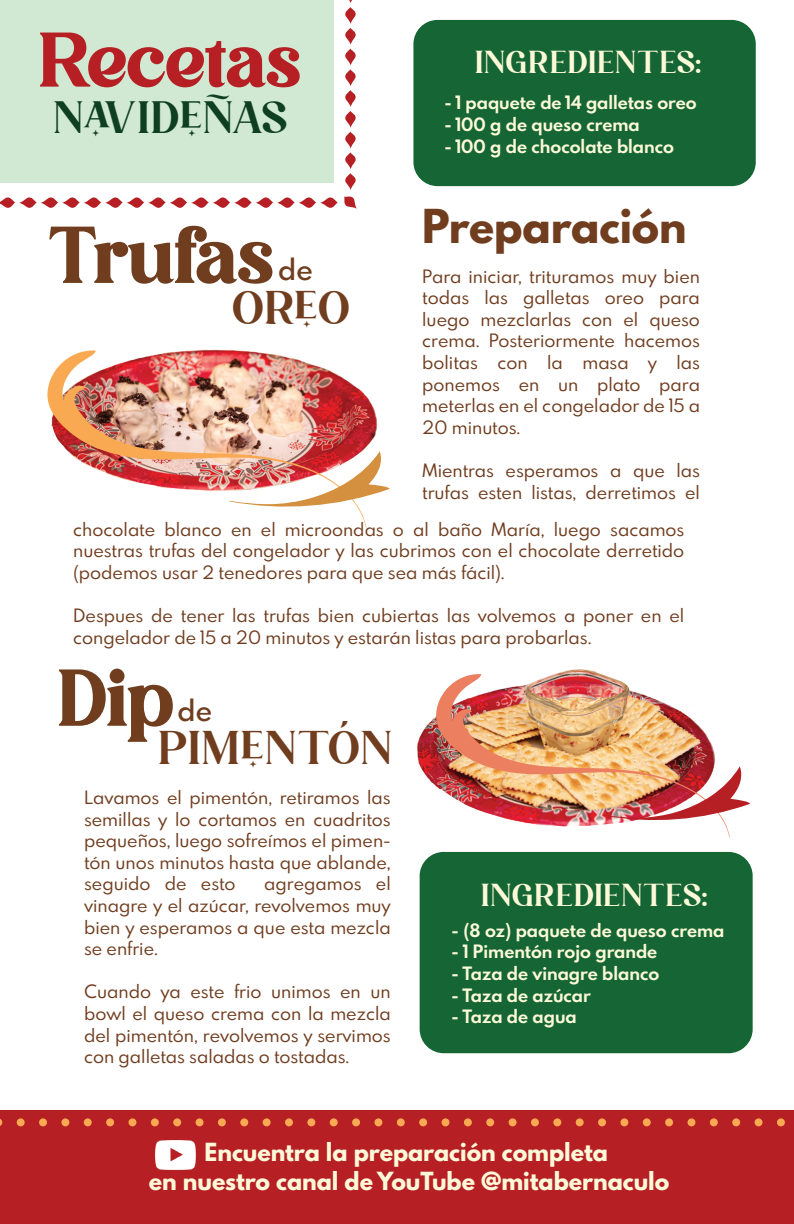
<style>
.page{position:relative;width:794px;height:1224px;background:#fff}
.page>*{position:absolute;margin:0;border:0;box-sizing:border-box;transform-origin:0 0}
.t1{font:77.6px "Avigea";color:#703d1f}
.t2{font:74.6px "Avigea";color:#b61f23}
.t3{font:800 45.6px "Spartan MB";color:#703d1f}
.t4{font:45.2px "Larissa";letter-spacing:-.01em;color:#703d1f}
.t5{font:43.2px "Larissa";letter-spacing:-.03em;color:#0e3f21}
.t6{font:30.4px "Larissa";letter-spacing:-.01em;color:#fdf9d8}
.t7{font:600 28.8px "Spartan MB";color:#703d1f}
.t8{font:800 24.4px/29.2px "Spartan MB";color:#fdf9d8;text-align:center}
.t9{font:18px/21.6px "Spartan MB";color:#703d1f;text-align:justify}
.t10{font:700 18px "Spartan MB";color:#fdf9d8}
</style>
<div class="page">
<div style="left:0;top:1110px;width:794px;height:114px;background:#b61f23"></div>
<img style="left:155px;top:1141px;width:41px;height:28px">
<div style="left:413px;top:20px;width:343px;height:166px;background:#156634;border-radius:24px"></div>
<div style="left:0;top:0;width:333px;height:183px;background:#d1e8d3"></div>
<svg style="left:0;top:1119px;width:2px;height:7px"></svg>
<div style="left:17px;top:1118px;width:8px;height:8px;background:#f9a952;border-radius:50%"></div>
<div style="left:39px;top:1118px;width:8px;height:8px;background:#f9a952;border-radius:50%"></div>
<div style="left:61px;top:1118px;width:8px;height:8px;background:#f9a952;border-radius:50%"></div>
<div style="left:84px;top:1118px;width:8px;height:8px;background:#f9a952;border-radius:50%"></div>
<div style="left:106px;top:1118px;width:8px;height:8px;background:#f9a952;border-radius:50%"></div>
<div style="left:128px;top:1118px;width:8px;height:8px;background:#f9a952;border-radius:50%"></div>
<div style="left:151px;top:1118px;width:8px;height:8px;background:#f9a952;border-radius:50%"></div>
<div style="left:173px;top:1118px;width:8px;height:8px;background:#f9a952;border-radius:50%"></div>
<div style="left:196px;top:1118px;width:7px;height:8px;background:#f9a952;border-radius:50%"></div>
<div style="left:218px;top:1118px;width:8px;height:8px;background:#f9a952;border-radius:50%"></div>
<div style="left:240px;top:1118px;width:8px;height:8px;background:#f9a952;border-radius:50%"></div>
<div style="left:263px;top:1118px;width:8px;height:8px;background:#f9a952;border-radius:50%"></div>
<div style="left:285px;top:1118px;width:8px;height:8px;background:#f9a952;border-radius:50%"></div>
<div style="left:307px;top:1118px;width:8px;height:8px;background:#f9a952;border-radius:50%"></div>
<div style="left:330px;top:1118px;width:8px;height:8px;background:#f9a952;border-radius:50%"></div>
<div style="left:352px;top:1118px;width:8px;height:8px;background:#f9a952;border-radius:50%"></div>
<div style="left:374px;top:1118px;width:8px;height:8px;background:#f9a952;border-radius:50%"></div>
<div style="left:397px;top:1118px;width:8px;height:8px;background:#f9a952;border-radius:50%"></div>
<div style="left:419px;top:1118px;width:8px;height:8px;background:#f9a952;border-radius:50%"></div>
<div style="left:441px;top:1118px;width:8px;height:8px;background:#f9a952;border-radius:50%"></div>
<div style="left:464px;top:1118px;width:8px;height:8px;background:#f9a952;border-radius:50%"></div>
<div style="left:486px;top:1118px;width:8px;height:8px;background:#f9a952;border-radius:50%"></div>
<div style="left:508px;top:1118px;width:8px;height:8px;background:#f9a952;border-radius:50%"></div>
<div style="left:531px;top:1118px;width:8px;height:8px;background:#f9a952;border-radius:50%"></div>
<div style="left:553px;top:1118px;width:8px;height:8px;background:#f9a952;border-radius:50%"></div>
<div style="left:576px;top:1118px;width:7px;height:8px;background:#f9a952;border-radius:50%"></div>
<div style="left:598px;top:1118px;width:8px;height:8px;background:#f9a952;border-radius:50%"></div>
<div style="left:620px;top:1118px;width:8px;height:8px;background:#f9a952;border-radius:50%"></div>
<div style="left:643px;top:1118px;width:8px;height:8px;background:#f9a952;border-radius:50%"></div>
<div style="left:665px;top:1118px;width:8px;height:8px;background:#f9a952;border-radius:50%"></div>
<div style="left:687px;top:1118px;width:8px;height:8px;background:#f9a952;border-radius:50%"></div>
<div style="left:710px;top:1118px;width:8px;height:8px;background:#f9a952;border-radius:50%"></div>
<div style="left:732px;top:1118px;width:8px;height:8px;background:#f9a952;border-radius:50%"></div>
<div style="left:754px;top:1118px;width:8px;height:8px;background:#f9a952;border-radius:50%"></div>
<div style="left:777px;top:1118px;width:8px;height:8px;background:#f9a952;border-radius:50%"></div>
<div style="left:420px;top:852px;width:332px;height:201px;background:#156634;border-radius:24px"></div>
<img style="left:202px;top:349px;width:175px;height:97px">
<img style="left:47px;top:350px;width:320px;height:179px">
<img style="left:229px;top:451px;width:161px;height:60px">
<img style="left:417px;top:669px;width:184px;height:117px">
<img style="left:436px;top:674px;width:294px;height:164px">
<img style="left:602px;top:766px;width:148px;height:58px">
<svg style="left:345px;top:0;width:11px;height:190px"></svg>
<svg style="left:0;top:197px;width:338px;height:11px"></svg>
<svg style="left:344px;top:196px;width:13px;height:13px"></svg>
<h2 class="t2" style="left:39px;top:15px;width:263px">Recetas</h2>
<h3 class="t5" style="left:52px;top:92px;width:237px">NAVIDEÑAS</h3>
<h1 class="t1" style="left:50px;top:208px;width:225px">Trufas</h1>
<h3 class="t7" style="left:278px;top:250px;width:36px">de</h3>
<h3 class="t4" style="left:232px;top:281px;width:120px">OREO</h3>
<h3 class="t6" style="left:474px;top:44px;width:229px">INGREDIENTES:</h3>
<p class="t10" style="left:444px;top:90px;width:254px">- 1 paquete de 14 galletas oreo</p>
<p class="t10" style="left:444px;top:112px;width:197px">- 100 g de queso crema</p>
<p class="t10" style="left:444px;top:133px;width:231px">- 100 g de chocolate blanco</p>
<h3 class="t3" style="left:422px;top:194px;width:266px">Preparación</h3>
<p class="t9" style="left:422px;top:265px;width:279px">Para iniciar, trituramos muy bien todas las galletas oreo para luego mezclarlas con el queso crema. Posteriormente hacemos bolitas con la masa y las ponemos en un plato para meterlas en el congelador de 15 a 20 minutos.</p>
<p class="t9" style="left:422px;top:459px;width:279px">Mientras esperamos a que las trufas esten listas, derretimos el</p>
<p class="t9" style="left:73px;top:518px;width:613px">chocolate blanco en el microondas o al baño María, luego sacamos nuestras trufas del congelador y las cubrimos con el chocolate derretido (podemos usar 2 tenedores para que sea más fácil).</p>
<p class="t9" style="left:73px;top:604px;width:612px">Despues de tener las trufas bien cubiertas las volvemos a poner en el congelador de 15 a 20 minutos y estarán listas para probarlas.</p>
<h1 class="t1" style="left:58px;top:651px;width:117px">Dip</h1>
<h3 class="t7" style="left:178px;top:691px;width:36px">de</h3>
<h3 class="t4" style="left:157px;top:721px;width:237px">PIMENTÓN</h3>
<p class="t9" style="left:84px;top:786px;width:308px">Lavamos el pimentón, retiramos las semillas y lo cortamos en cuadritos pequeños, luego sofreímos el pimen&shy;tón unos minutos hasta que ablande, seguido de esto</p>
<p class="t9" style="left:84px;top:873px;width:308px;text-indent:180px">agregamos el vinagre y el azúcar, revolvemos muy bien y esperamos a que esta mezcla se enfrie.</p>
<p class="t9" style="left:84px;top:981px;width:308px">Cuando ya este frio unimos en un bowl el queso crema con la mezcla del pimentón, revolvemos y servimos con galletas saladas o tostadas.</p>
<h3 class="t6" style="left:480px;top:878px;width:229px">INGREDIENTES:</h3>
<p class="t10" style="left:452px;top:917px;width:274px">- (8 oz) paquete de queso crema</p>
<p class="t10" style="left:452px;top:939px;width:207px">- 1 Pimentón rojo grande</p>
<p class="t10" style="left:452px;top:961px;width:209px">- Taza de vinagre blanco</p>
<p class="t10" style="left:452px;top:982px;width:141px">- Taza de azúcar</p>
<p class="t10" style="left:452px;top:1004px;width:127px">- Taza de agua</p>
<h3 class="t8" style="left:149px;top:1138px;width:522px">Encuentra la preparación completa<br>en nuestro canal de YouTube @mitabernaculo</h3>
</div>
